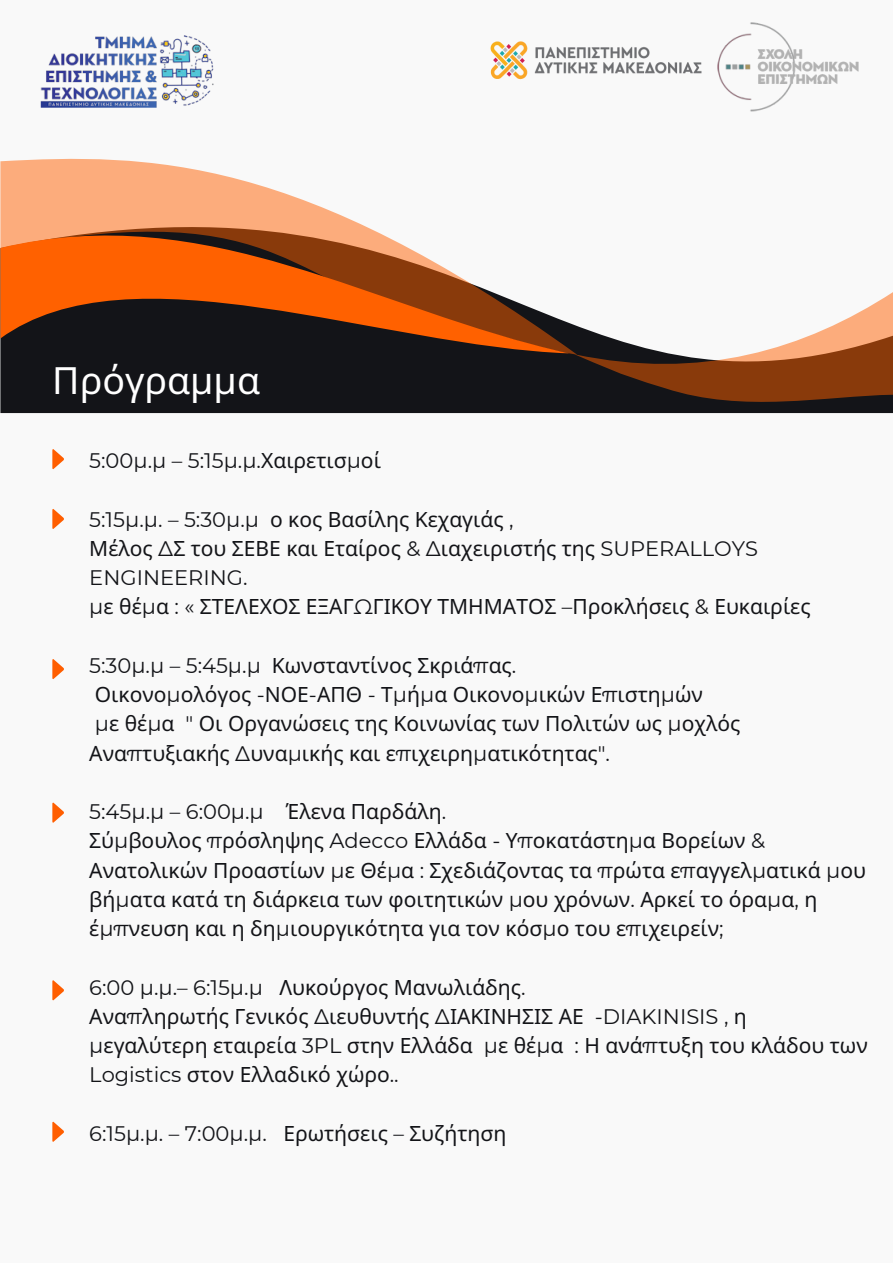
<style>
.page{position:relative;width:893px;height:1263px;background:#f9f9f9}
.page>*{position:absolute;margin:0;border:0;box-sizing:border-box;transform-origin:0 0}
.t1{font:37.5px "Noto Sans";color:#fff}
.t2{font:21px/29.2px "Noto Sans";color:#131418}
.t3{font:21px "Montserrat";color:#131418}
.s1{font-family:"Noto Sans"}
.s2{font-family:"Montserrat"}
</style>
<div class="page">
<div style="left:0;top:355px;width:574px;height:59px;background:#131418"></div>
<svg style="left:0;top:158px;width:574px;height:197px"></svg>
<svg style="left:0;top:199px;width:569px;height:154px"></svg>
<svg style="left:574px;top:292px;width:319px;height:122px"></svg>
<svg style="left:52px;top:449px;width:12px;height:20px"></svg>
<svg style="left:52px;top:509px;width:12px;height:20px"></svg>
<svg style="left:52px;top:659px;width:12px;height:20px"></svg>
<svg style="left:52px;top:802px;width:12px;height:21px"></svg>
<img style="left:40px;top:35px;width:174px;height:73px">
<img style="left:717px;top:22px;width:142px;height:90px">
<svg style="left:52px;top:980px;width:12px;height:21px"></svg>
<svg style="left:52px;top:1121px;width:12px;height:21px"></svg>
<img style="left:491px;top:41px;width:211px;height:39px">
<h1 class="t1" style="left:52px;top:354px;width:209px">Πρόγραμμα</h1>
<p class="t3" style="left:89px;top:448px;width:293px">5:00μ.μ – 5:15μ.μ.<span class="s1">Χαιρετισ</span>μ<span class="s1">οί</span></p>
<p class="t2" style="left:89px;top:504px;width:670px"><span class="s2">5:15μ.μ. – 5:30μ.μ</span> ο κος Βασίλης Κεχαγιάς <span class="s2">,<br></span>Μέλος <span class="s2">Δ</span>Σ του ΣΕΒΕ και Εταίρος <span class="s2">&amp; Δ</span>ιαχειριστής της <span class="s2">SUPERALLOYS</span></p>
<p class="t3" style="left:89px;top:565px;width:160px">ENGINEERING.</p>
<p class="t2" style="left:89px;top:591px;width:723px"><span class="s2">μ</span>ε θέ<span class="s2">μ</span>α <span class="s2">: «</span> ΣΤΕΛΕΧΟΣ ΕΞΑΓ<span class="s2">Ω</span>ΓΙΚΟΥ ΤΜΗΜΑΤΟΣ <span class="s2">–</span>Προκλήσεις <span class="s2">&amp;</span> Ευκαιρίες</p>
<p class="t2" style="left:89px;top:650px;width:652px"><span class="s2">5:30μ.μ – 5:45μ.μ</span> Κωνσταντίνος Σκριά<span class="s2">π</span>ας<span class="s2">.<br></span>Οικονο<span class="s2">μ</span>ολόγος <span class="s2">-</span>ΝΟΕ<span class="s2">-</span>ΑΠΘ <span class="s2">-</span> Τ<span class="s2">μ</span>ή<span class="s2">μ</span>α Οικονο<span class="s2">μ</span>ικών Ε<span class="s2">π</span>ιστη<span class="s2">μ</span>ών<br><span class="s2">μ</span>ε θέ<span class="s2">μ</span>α <span class="s2">"</span> Οι Οργανώσεις της Κοινωνίας των Πολιτών ως <span class="s2">μ</span>οχλός Ανα<span class="s2">π</span>τυξιακής <span class="s2">Δ</span>υνα<span class="s2">μ</span>ικής και ε<span class="s2">π</span>ιχειρη<span class="s2">μ</span>ατικότητας<span class="s2">".</span></p>
<p class="t3" style="left:89px;top:799px;width:358px">5:45μ.μ – 6:00μ.μ <span class="s1">Έλενα Παρδάλη</span>.</p>
<p class="t2" style="left:89px;top:825px;width:778px">Σύ<span class="s2">μ</span>βουλος <span class="s2">π</span>ρόσληψης <span class="s2">Adecco</span> Ελλάδα <span class="s2">-</span> Υ<span class="s2">π</span>οκατάστη<span class="s2">μ</span>α Βορείων <span class="s2">&amp; </span>Ανατολικών Προαστίων <span class="s2">μ</span>ε Θέ<span class="s2">μ</span>α <span class="s2">:</span> Σχεδιάζοντας τα <span class="s2">π</span>ρώτα ε<span class="s2">π</span>αγγελ<span class="s2">μ</span>ατικά <span class="s2">μ</span>ου βή<span class="s2">μ</span>ατα κατά τη διάρκεια των φοιτητικών <span class="s2">μ</span>ου χρόνων<span class="s2">.</span> Αρκεί το όρα<span class="s2">μ</span>α<span class="s2">,</span> η έ<span class="s2">μπ</span>νευση και η δη<span class="s2">μ</span>ιουργικότητα για τον κόσ<span class="s2">μ</span>ο του ε<span class="s2">π</span>ιχειρείν<span class="s2">;</span></p>
<p class="t2" style="left:89px;top:972px;width:780px"><span class="s2">6:00 μ.μ.– 6:15μ.μ</span> Λυκούργος Μανωλιάδης<span class="s2">.<br></span>Ανα<span class="s2">π</span>ληρωτής Γενικός <span class="s2">Δ</span>ιευθυντής <span class="s2">Δ</span>ΙΑΚΙΝΗΣΙΣ ΑΕ <span class="s2">-DIAKINISIS ,</span> η <span class="s2">μ</span>εγαλύτερη εταιρεία <span class="s2">3PL</span> στην Ελλάδα <span class="s2">μ</span>ε θέ<span class="s2">μ</span>α <span class="s2">:</span> Η ανά<span class="s2">π</span>τυξη του κλάδου των <span class="s2">Logistics</span> στον Ελλαδικό χώρο<span class="s2">..</span></p>
<p class="t3" style="left:89px;top:1120px;width:418px">6:15μ.μ. – 7:00μ.μ. <span class="s1">Ερωτήσεις</span> – <span class="s1">Συζήτηση</span></p>
</div>
